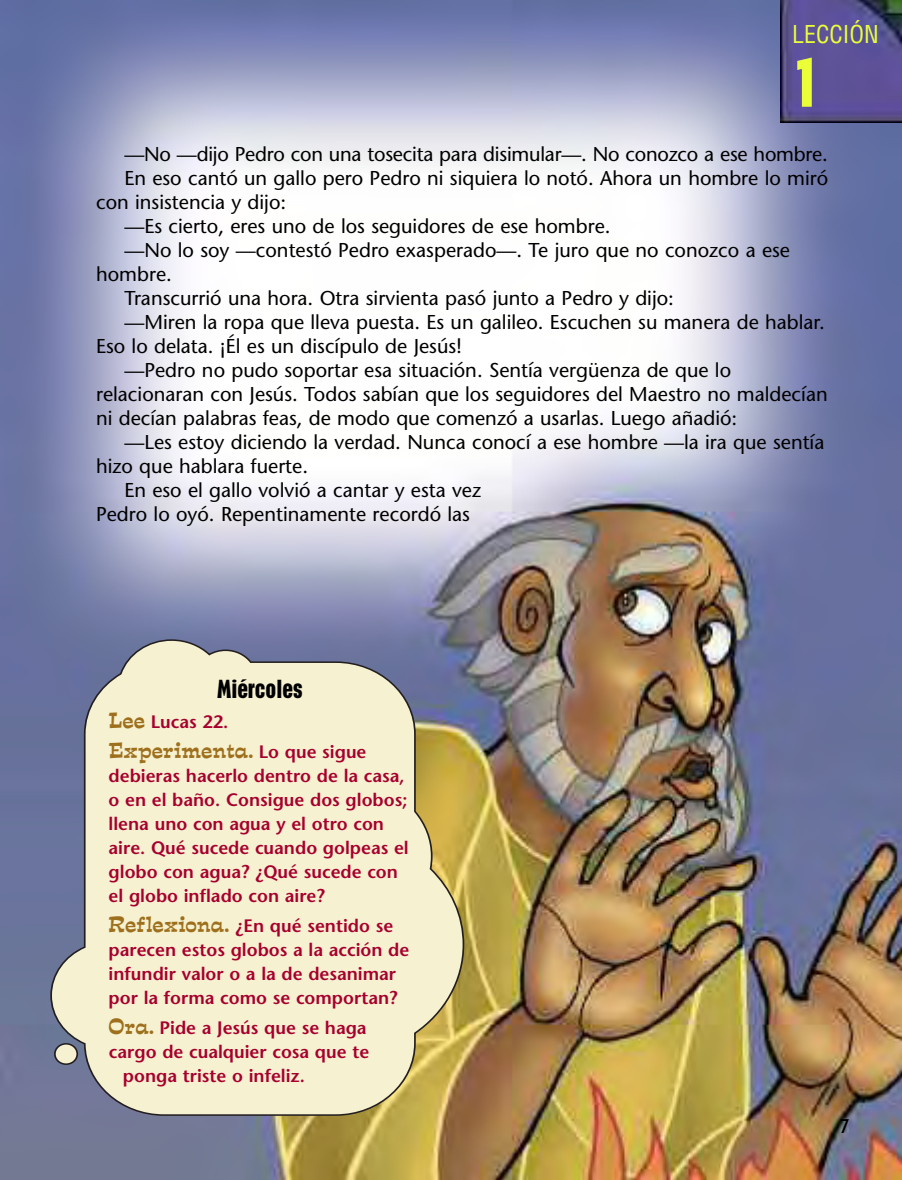
<style>
.page{position:relative;width:902px;height:1180px;background:#fff}
.page>*{position:absolute;margin:0;border:0;box-sizing:border-box;transform-origin:0 0}
.t1{font:700 condensed 64px "Placard";color:#ebff38}
.t2{font:700 condensed 24px "Placard";color:#000}
.t3{font:condensed 24px "Helvetica";color:#ebff38}
.t4{font:20px "Stone Sans";color:#000}
.t5{font:20px "Estro Font";color:#9e6f1c}
.t6{font:700 20px "New Garden";color:#000}
.t7{font:600 18px/24px "Stone Sans";color:#a7002e}
.s1{font-family:"Estro Font";font-weight:400;font-size:20px;color:#9e6f1c}
.s2{font-family:"Stone Sans";font-weight:600;font-size:18px;color:#a7002e}
</style>
<div class="page">
<img style="left:0;top:0;width:901px;height:1179px">
<svg style="left:49px;top:638px;width:416px;height:478px;background:#dcd8bd"></svg>
<div style="left:55px;top:1043px;width:22px;height:20px;background:#f6f1d0;border-radius:50%"></div>
<div style="left:54px;top:1042px;width:24px;height:22px;border:2px solid #231f20;border-radius:50%"></div>
<img style="left:780px;top:0;width:121px;height:122px">
<p class="t3" style="left:792px;top:20px;width:88px">LECCIÓN</p>
<h1 class="t1" style="left:792px;top:58px;width:30px">1</h1>
<p class="t4" style="left:124px;top:146px;width:705px">—No —dijo Pedro con una tosecita para disimular—. No conozco a ese hombre.</p>
<p class="t4" style="left:124px;top:170px;width:705px">En eso cantó un gallo pero Pedro ni siquiera lo notó. Ahora un hombre lo miró</p>
<p class="t4" style="left:96px;top:194px;width:192px">con insistencia y dijo:</p>
<p class="t4" style="left:124px;top:218px;width:487px">—Es cierto, eres uno de los seguidores de ese hombre.</p>
<p class="t4" style="left:124px;top:242px;width:667px">—No lo soy —contestó Pedro exasperado—. Te juro que no conozco a ese</p>
<p class="t4" style="left:96px;top:266px;width:77px">hombre.</p>
<p class="t4" style="left:124px;top:290px;width:551px">Transcurrió una hora. Otra sirvienta pasó junto a Pedro y dijo:</p>
<p class="t4" style="left:124px;top:314px;width:701px">—Miren la ropa que lleva puesta. Es un galileo. Escuchen su manera de hablar.</p>
<p class="t4" style="left:96px;top:338px;width:367px">Eso lo delata. ¡Él es un discípulo de Jesús!</p>
<p class="t4" style="left:124px;top:362px;width:608px">—Pedro no pudo soportar esa situación. Sentía vergüenza de que lo</p>
<p class="t4" style="left:96px;top:386px;width:733px">relacionaran con Jesús. Todos sabían que los seguidores del Maestro no maldecían</p>
<p class="t4" style="left:96px;top:410px;width:642px">ni decían palabras feas, de modo que comenzó a usarlas. Luego añadió:</p>
<p class="t4" style="left:124px;top:434px;width:701px">—Les estoy diciendo la verdad. Nunca conocí a ese hombre —la ira que sentía</p>
<p class="t4" style="left:96px;top:458px;width:213px">hizo que hablara fuerte.</p>
<p class="t4" style="left:124px;top:482px;width:358px">En eso el gallo volvió a cantar y esta vez</p>
<p class="t4" style="left:96px;top:506px;width:375px">Pedro lo oyó. Repentinamente recordó las</p>
<p class="t2" style="left:217px;top:679px;width:87px">Miércoles</p>
<p class="t7" style="left:109px;top:711px;width:121px"><span class="s1">Lee</span> Lucas 22.</p>
<p class="t5" style="left:109px;top:739px;width:259px">Experimenta. <span class="s2">Lo que sigue</span></p>
<p class="t7" style="left:109px;top:765px;width:301px">debieras hacerlo dentro de la casa, o en el baño. Consigue dos globos; llena uno con agua y el otro con aire. Qué sucede cuando golpeas el globo con agua? ¿Qué sucede con el globo inflado con aire?</p>
<p class="t7" style="left:109px;top:915px;width:302px"><span class="s1">Reflexiona.</span> ¿En qué sentido se parecen estos globos a la acción de infundir valor o a la de desanimar por la forma como se comportan?</p>
<p class="t7" style="left:109px;top:1017px;width:259px"><span class="s1">Ora.</span> Pide a Jesús que se haga</p>
<p class="t7" style="left:109px;top:1041px;width:262px">cargo de cualquier cosa que te</p>
<p class="t7" style="left:123px;top:1065px;width:183px">ponga triste o infeliz.</p>
<p class="t6" style="left:840px;top:1114px;width:11px">7</p>
</div>
